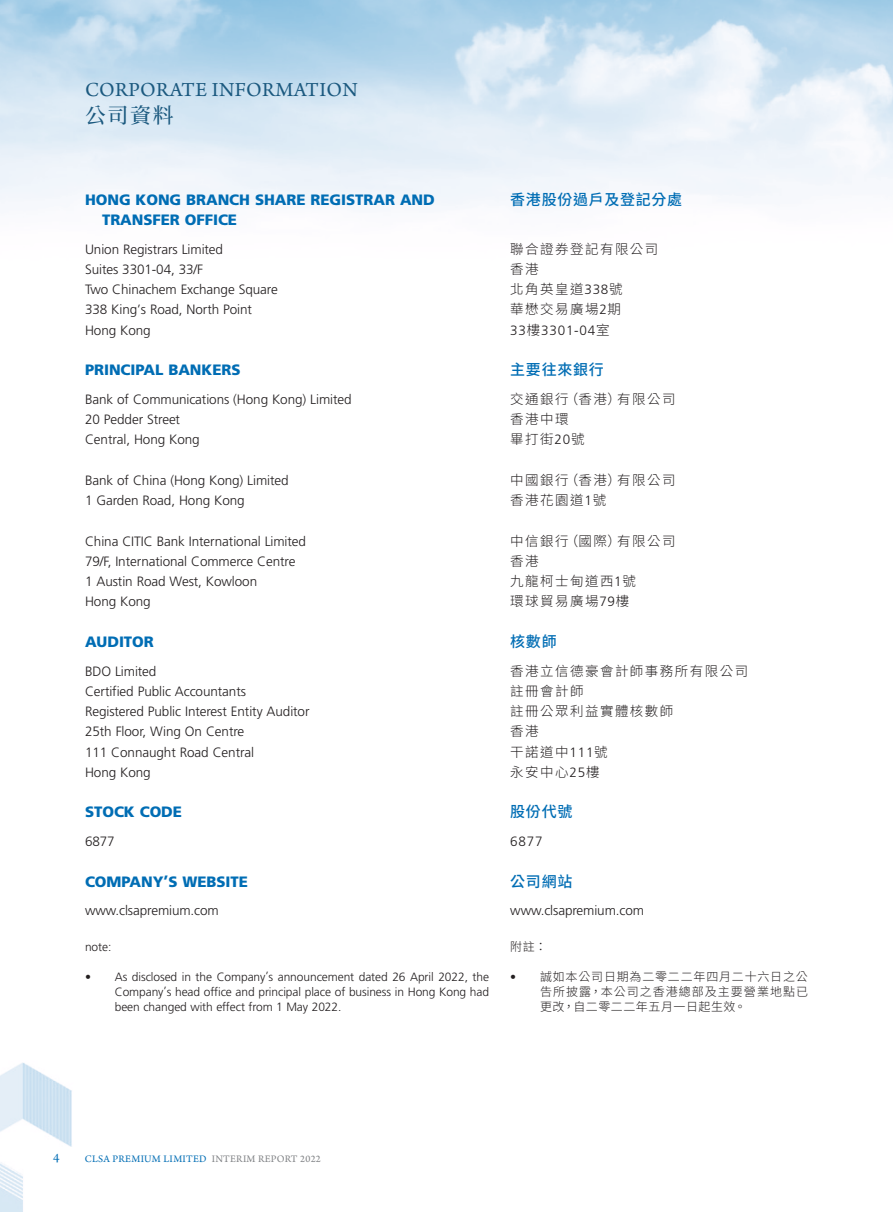
<style>
.page{position:relative;width:893px;height:1212px;background:#fff}
.page>*{position:absolute;margin:0;border:0;box-sizing:border-box;transform-origin:0 0}
.t1{font:21px "Arno Pro";letter-spacing:.015em;color:#1b597f}
.t2{font:500 21px "Source Han Serif TC";color:#1b597f}
.Heading_1{font:900 15px/20.2px "Frutiger LT Std";letter-spacing:-.005em;color:#006db4}
.C_Heading_1{font:500 15px "Source Han Sans TC";letter-spacing:.045em;color:#006db4}
.Body_Text{font:300 13.5px "Frutiger LT Std";letter-spacing:-.005em;color:#231f20}
.C_Body_Text{font:300 13.5px "Source Han Sans TC";letter-spacing:.11em;color:#231f20}
.C_Body_Text-2{font:300 13.5px "Frutiger LT Std";letter-spacing:.06em;color:#231f20}
.t3{font:13.5px "Arno Pro";color:#006db4}
.Notes{font:300 12px/15px "Frutiger LT Std";letter-spacing:-.005em;color:#231f20;text-align:justify}
.C_Notes{font:300 12px/15px "Source Han Sans TC";letter-spacing:.065em;color:#231f20;text-align:justify}
.t4{font:10.5px "Arno Pro";letter-spacing:.025em;color:#006db4}
.s1{font-family:"Frutiger LT Std"}
.s2{font-family:"Source Han Sans TC"}
.s3{color:#808285}
</style>
<div class="page">
<img style="left:0;top:0;width:893px;height:1212px">
<h1 class="t1" style="left:85px;top:78px;width:274px">CORPORATE INFORMATION</h1>
<h1 class="t2" style="left:85px;top:104px;width:90px">公司資料</h1>
<p class="Heading_1" style="left:102px;top:189px;width:334px;text-indent:-17px">HONG KONG BRANCH SHARE REGISTRAR AND<br>TRANSFER OFFICE</p>
<p class="Body_Text" style="left:85px;top:241px;width:140px">Union Registrars Limited</p>
<p class="Body_Text" style="left:85px;top:261px;width:120px">Suites 3301-04, 33/F</p>
<p class="Body_Text" style="left:85px;top:282px;width:194px">Two Chinachem Exchange Square</p>
<p class="Body_Text" style="left:85px;top:302px;width:169px">338 King’s Road, North Point</p>
<p class="Body_Text" style="left:85px;top:322px;width:67px">Hong Kong</p>
<p class="Heading_1" style="left:85px;top:360px;width:157px">PRINCIPAL BANKERS</p>
<p class="Body_Text" style="left:85px;top:391px;width:268px">Bank of Communications (Hong Kong) Limited</p>
<p class="Body_Text" style="left:85px;top:412px;width:97px">20 Pedder Street</p>
<p class="Body_Text" style="left:85px;top:432px;width:116px">Central, Hong Kong</p>
<p class="Body_Text" style="left:85px;top:472px;width:205px">Bank of China (Hong Kong) Limited</p>
<p class="Body_Text" style="left:85px;top:493px;width:161px">1 Garden Road, Hong Kong</p>
<p class="Body_Text" style="left:85px;top:533px;width:223px">China CITIC Bank International Limited</p>
<p class="Body_Text" style="left:85px;top:553px;width:212px">79/F, International Commerce Centre</p>
<p class="Body_Text" style="left:85px;top:574px;width:174px">1 Austin Road West, Kowloon</p>
<p class="Body_Text" style="left:85px;top:594px;width:67px">Hong Kong</p>
<p class="Heading_1" style="left:85px;top:631px;width:70px">AUDITOR</p>
<p class="Body_Text" style="left:85px;top:663px;width:73px">BDO Limited</p>
<p class="Body_Text" style="left:85px;top:684px;width:162px">Certified Public Accountants</p>
<p class="Body_Text" style="left:85px;top:704px;width:226px">Registered Public Interest Entity Auditor</p>
<p class="Body_Text" style="left:85px;top:724px;width:161px">25th Floor, Wing On Centre</p>
<p class="Body_Text" style="left:85px;top:744px;width:171px">111 Connaught Road Central</p>
<p class="Body_Text" style="left:85px;top:765px;width:67px">Hong Kong</p>
<p class="Heading_1" style="left:85px;top:802px;width:99px">STOCK CODE</p>
<p class="Body_Text" style="left:85px;top:834px;width:31px">6877</p>
<p class="Heading_1" style="left:85px;top:871px;width:164px">COMPANY’S WEBSITE</p>
<p class="Body_Text" style="left:85px;top:903px;width:135px">www.clsapremium.com</p>
<p class="Notes" style="left:85px;top:939px;width:28px">note:</p>
<p class="Notes" style="left:115px;top:969px;width:376px;text-indent:-30px">• As disclosed in the Company’s announcement dated 26 April 2022, the Company’s head office and principal place of business in Hong Kong had been changed with effect from 1 May 2022.</p>
<p class="C_Heading_1" style="left:510px;top:191px;width:173px">香港股份過戶及登記分處</p>
<p class="C_Body_Text" style="left:510px;top:241px;width:150px">聯合證券登記有限公司</p>
<p class="C_Body_Text" style="left:510px;top:261px;width:30px">香港</p>
<p class="C_Body_Text" style="left:510px;top:281px;width:114px">北角英皇道<span class="s1">338</span>號</p>
<p class="C_Body_Text" style="left:510px;top:302px;width:112px">華懋交易廣場<span class="s1">2</span>期</p>
<p class="C_Body_Text-2" style="left:510px;top:322px;width:101px">33<span class="s2">樓</span>3301-04<span class="s2">室</span></p>
<p class="C_Heading_1" style="left:510px;top:361px;width:95px">主要往來銀行</p>
<p class="C_Body_Text" style="left:510px;top:391px;width:167px">交通銀行（香港）有限公司</p>
<p class="C_Body_Text" style="left:510px;top:411px;width:60px">香港中環</p>
<p class="C_Body_Text" style="left:510px;top:432px;width:76px">畢打街<span class="s1">20</span>號</p>
<p class="C_Body_Text" style="left:510px;top:472px;width:167px">中國銀行（香港）有限公司</p>
<p class="C_Body_Text" style="left:510px;top:492px;width:97px">香港花園道<span class="s1">1</span>號</p>
<p class="C_Body_Text" style="left:510px;top:533px;width:167px">中信銀行（國際）有限公司</p>
<p class="C_Body_Text" style="left:510px;top:553px;width:30px">香港</p>
<p class="C_Body_Text" style="left:510px;top:573px;width:127px">九龍柯士甸道西<span class="s1">1</span>號</p>
<p class="C_Body_Text" style="left:510px;top:594px;width:121px">環球貿易廣場<span class="s1">79</span>樓</p>
<p class="C_Heading_1" style="left:510px;top:633px;width:48px">核數師</p>
<p class="C_Body_Text" style="left:510px;top:663px;width:239px">香港立信德豪會計師事務所有限公司</p>
<p class="C_Body_Text" style="left:510px;top:683px;width:75px">註冊會計師</p>
<p class="C_Body_Text" style="left:510px;top:703px;width:165px">註冊公眾利益實體核數師</p>
<p class="C_Body_Text" style="left:510px;top:724px;width:30px">香港</p>
<p class="C_Body_Text" style="left:510px;top:744px;width:99px">干諾道中<span class="s1">111</span>號</p>
<p class="C_Body_Text" style="left:510px;top:764px;width:91px">永安中心<span class="s1">25</span>樓</p>
<p class="C_Heading_1" style="left:510px;top:803px;width:64px">股份代號</p>
<p class="C_Body_Text-2" style="left:510px;top:834px;width:34px">6877</p>
<p class="C_Heading_1" style="left:510px;top:873px;width:64px">公司網站</p>
<p class="Body_Text" style="left:510px;top:903px;width:135px">www.clsapremium.com</p>
<p class="C_Notes" style="left:510px;top:939px;width:38px">附註：</p>
<p class="C_Notes" style="left:540px;top:969px;width:269px;text-indent:-30px"><span class="s1">•</span> 誠如本公司日期為二零二二年四月二十六日之公告所披露，本公司之香港總部及主要營業地點已更改，自二零二二年五月一日起生效。</p>
<p class="t3" style="left:53px;top:1150px;width:8px">4</p>
<p class="t4" style="left:85px;top:1153px;width:238px">CLSA PREMIUM LIMITED <span class="s3">INTERIM REPORT 2022</span></p>
</div>
